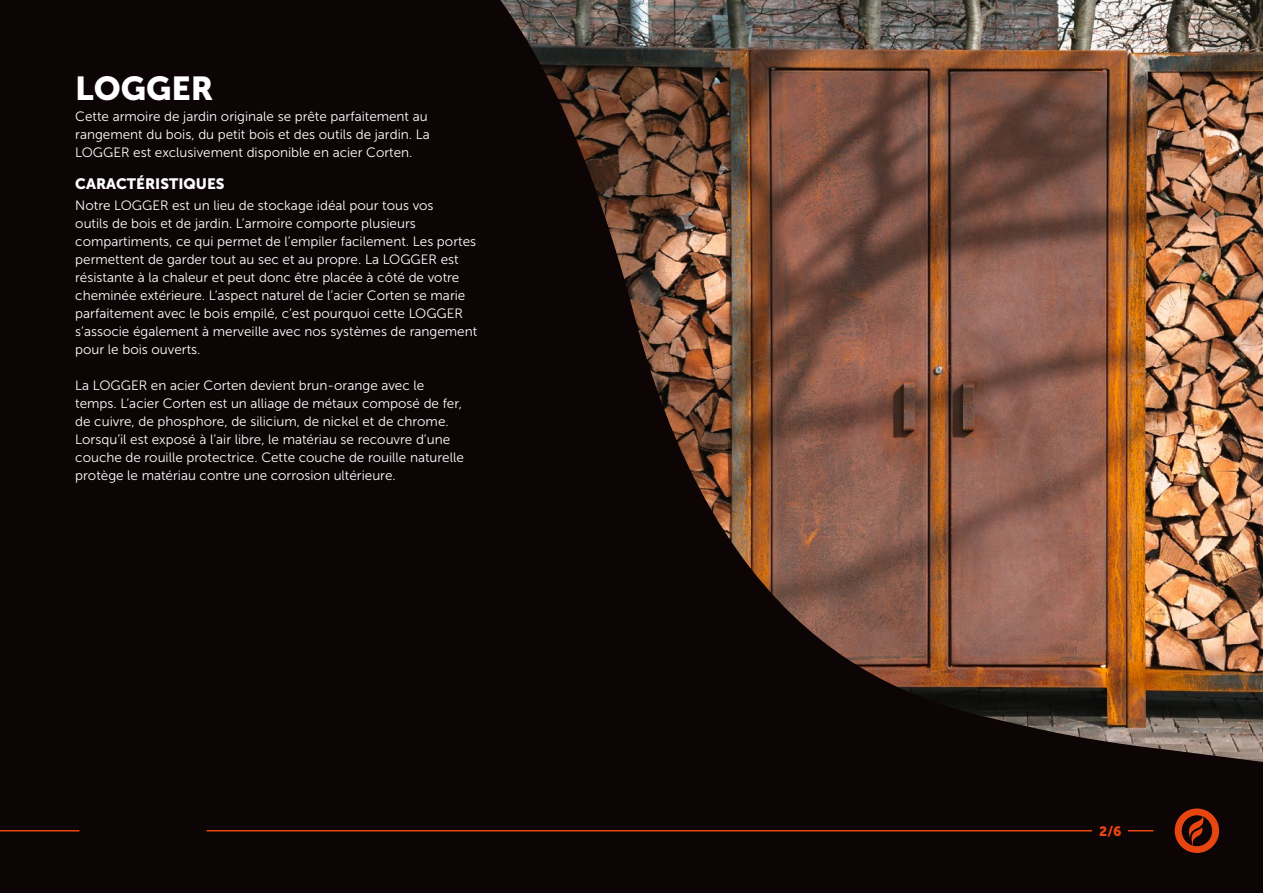
<style>
.page{position:relative;width:1263px;height:893px;background:#0d0405}
.page>*{position:absolute;margin:0;border:0;box-sizing:border-box;transform-origin:0 0}
.t1{font:33px "Museo Sans 900";color:#fff}
.t2{font:15px "Museo Sans 900";color:#fff}
.t3{font:13.5px/18px "Museo Sans 300";color:#fff}
.t4{font:13.5px "Museo Sans 900";color:#e84610}
</style>
<div class="page">
<svg style="left:1128px;top:830px;width:25px;height:1px"></svg>
<hr style="left:0;top:830px;width:80px;height:1px;background:#e84610">
<hr style="left:207px;top:830px;width:885px;height:1px;background:#e84610">
<svg style="left:1175px;top:808px;width:44px;height:45px"></svg>
<img style="left:500px;top:0;width:763px;height:762px">
<h1 class="t1" style="left:75px;top:70px;width:140px">LOGGER</h1>
<p class="t3" style="left:75px;top:107px;width:356px">Cette armoire de jardin originale se prête parfaitement au rangement du bois, du petit bois et des outils de jardin. La<br>LOGGER est exclusivement disponible en acier Corten.</p>
<p class="t2" style="left:75px;top:176px;width:151px">CARACTÉRISTIQUES</p>
<p class="t3" style="left:75px;top:196px;width:403px">Notre LOGGER est un lieu de stockage idéal pour tous vos<br>outils de bois et de jardin. L’armoire comporte plusieurs compartiments, ce qui permet de l’empiler facilement. Les portes permettent de garder tout au sec et au propre. La LOGGER est résistante à la chaleur et peut donc être placée à côté de votre cheminée extérieure. L’aspect naturel de l’acier Corten se marie parfaitement avec le bois empilé, c’est pourquoi cette LOGGER s’associe également à merveille avec nos systèmes de rangement pour le bois ouverts.</p>
<p class="t3" style="left:75px;top:376px;width:390px">La LOGGER en acier Corten devient brun-orange avec le temps. L’acier Corten est un alliage de métaux composé de fer, de cuivre, de phosphore, de silicium, de nickel et de chrome.<br>Lorsqu’il est exposé à l’air libre, le matériau se recouvre d’une couche de rouille protectrice. Cette couche de rouille naturelle protège le matériau contre une corrosion ultérieure.</p>
<p class="t4" style="left:1099px;top:823px;width:24px">2/6</p>
</div>
